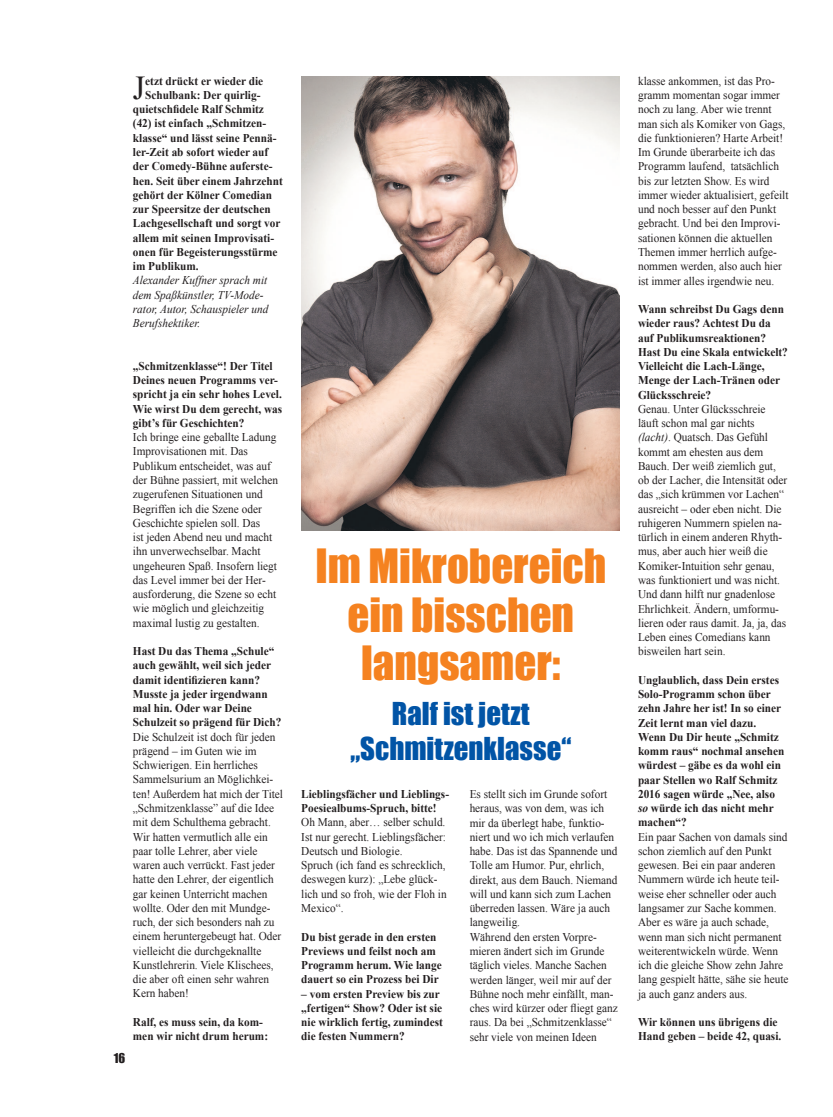
<style>
.page{position:relative;width:833px;height:1117px;background:#fff}
.page>*{position:absolute;margin:0;border:0;box-sizing:border-box;transform-origin:0 0}
.t1{font:43.38px/48.2px "Impact";color:#f58220;text-align:center}
.t2{font:33.38px "Times New Roman";color:#231f20;scale:.95 1}
.t3{font:29px/34.8px "Impact";color:#0154a6;text-align:center}
.t4{font:12.5px "Impact";color:#231f20}
.t5{font:11.88px/14.2px "Times New Roman";color:#231f20;scale:.95 1}
.t6{font:700 11.88px/14.2px "Times New Roman";color:#231f20;scale:.95 1}
.t7{font:italic 11.88px/14.2px "Times New Roman";color:#231f20;scale:.95 1}
.s1{font-style:italic}
</style>
<div class="page">
<img style="left:301px;top:77px;width:319px;height:453px">
<h2 class="t2" style="left:133px;top:65px;width:14px">J</h2>
<p class="t6" style="left:145px;top:73px;width:126px">etzt drückt er wieder die</p>
<p class="t6" style="left:145px;top:87px;width:123px">Schulbank: Der quirlig-</p>
<p class="t6" style="left:133px;top:102px;width:139px">quietschfidele Ralf Schmitz</p>
<p class="t6" style="left:133px;top:116px;width:142px">(42) ist einfach „Schmitzen-</p>
<p class="t6" style="left:133px;top:130px;width:153px">klasse“ und lässt seine Pennä-</p>
<p class="t6" style="left:133px;top:144px;width:144px">ler-Zeit ab sofort wieder auf</p>
<p class="t6" style="left:133px;top:159px;width:148px">der Comedy-Bühne auferste-</p>
<p class="t6" style="left:133px;top:173px;width:159px">hen. Seit über einem Jahrzehnt</p>
<p class="t6" style="left:133px;top:187px;width:148px">gehört der Kölner Comedian</p>
<p class="t6" style="left:133px;top:201px;width:147px">zur Speersitze der deutschen</p>
<p class="t6" style="left:133px;top:216px;width:157px">Lachgesellschaft und sorgt vor</p>
<p class="t6" style="left:133px;top:230px;width:150px">allem mit seinen Improvisati-</p>
<p class="t6" style="left:133px;top:244px;width:154px">onen für Begeisterungsstürme</p>
<p class="t6" style="left:133px;top:258px;width:71px">im Publikum.</p>
<p class="t7" style="left:133px;top:273px;width:144px">Alexander Kuffner sprach mit dem Spaßkünstler, TV-Mode&shy;rator, Autor, Schauspieler und<br>Berufshektiker.</p>
<p class="t6" style="left:133px;top:358px;width:159px">„Schmitzenklasse“! Der Titel<br>Deines neuen Programms ver&shy;spricht ja ein sehr hohes Level.<br>Wie wirst Du dem gerecht, was gibt’s für Geschichten?</p>
<p class="t5" style="left:133px;top:430px;width:154px">Ich bringe eine geballte Ladung<br>Improvisationen mit. Das<br>Publikum entscheidet, was auf der Bühne passiert, mit welchen zugerufenen Situationen und<br>Begriffen ich die Szene oder<br>Geschichte spielen soll. Das<br>ist jeden Abend neu und macht ihn unverwechselbar. Macht ungeheuren Spaß. Insofern liegt das Level immer bei der Her&shy;ausforderung, die Szene so echt wie möglich und gleichzeitig maximal lustig zu gestalten.</p>
<p class="t6" style="left:133px;top:643px;width:158px">Hast Du das Thema „Schule“ auch gewählt, weil sich jeder damit identifizieren kann?<br>Musste ja jeder irgendwann mal hin. Oder war Deine<br>Schulzeit so prägend für Dich?</p>
<p class="t5" style="left:133px;top:729px;width:160px">Die Schulzeit ist doch für jeden prägend – im Guten wie im<br>Schwierigen. Ein herrliches<br>Sammelsurium an Möglichkei&shy;ten! Außerdem hat mich der Titel „Schmitzenklasse” auf die Idee mit dem Schulthema gebracht.<br>Wir hatten vermutlich alle ein paar tolle Lehrer, aber viele waren auch verrückt. Fast jeder hatte den Lehrer, der eigentlich gar keinen Unterricht machen wollte. Oder den mit Mundge&shy;ruch, der sich besonders nah zu einem heruntergebeugt hat. Oder vielleicht die durchgeknallte<br>Kunstlehrerin. Viele Klischees, die aber oft einen sehr wahren<br>Kern haben!</p>
<p class="t6" style="left:133px;top:1014px;width:144px">Ralf, es muss sein, da kom&shy;men wir nicht drum herum:</p>
<p class="t4" style="left:114px;top:1047px;width:13px">16</p>
<h1 class="t1" style="left:315px;top:540px;width:292px">Im Mikrobereich ein bisschen langsamer:</h1>
<h3 class="t3" style="left:350px;top:695px;width:222px">Ralf ist jetzt „Schmitzenklasse“</h3>
<p class="t6" style="left:301px;top:786px;width:157px">Lieblingsfächer und Lieblings-<br>Poesiealbums-Spruch, bitte!</p>
<p class="t5" style="left:301px;top:815px;width:155px">Oh Mann, aber… selber schuld.<br>Ist nur gerecht. Lieblingsfächer:<br>Deutsch und Biologie.<br>Spruch (ich fand es schrecklich, deswegen kurz): „Lebe glück&shy;lich und so froh, wie der Floh in<br>Mexico“.</p>
<p class="t6" style="left:301px;top:928px;width:149px">Du bist gerade in den ersten<br>Previews und feilst noch am<br>Programm herum. Wie lange dauert so ein Prozess bei Dir</p>
<p class="t6" style="left:301px;top:985px;width:151px">– vom ersten Preview bis zur „fertigen“ Show? Oder ist sie nie wirklich fertig, zumindest die festen Nummern?</p>
<p class="t5" style="left:469px;top:786px;width:157px">Es stellt sich im Grunde sofort heraus, was von dem, was ich mir da überlegt habe, funktio&shy;niert und wo ich mich verlaufen habe. Das ist das Spannende und<br>Tolle am Humor. Pur, ehrlich, direkt, aus dem Bauch. Niemand will und kann sich zum Lachen überreden lassen. Wäre ja auch langweilig.<br>Während den ersten Vorpre&shy;mieren ändert sich im Grunde täglich vieles. Manche Sachen werden länger, weil mir auf der<br>Bühne noch mehr einfällt, man&shy;ches wird kürzer oder fliegt ganz raus. Da bei „Schmitzenklasse“ sehr viele von meinen Ideen</p>
<p class="t5" style="left:638px;top:74px;width:160px">klasse ankommen, ist das Pro&shy;gramm momentan sogar immer noch zu lang. Aber wie trennt man sich als Komiker von Gags, die funktionieren? Harte Arbeit!<br>Im Grunde überarbeite ich das<br>Programm laufend, tatsächlich bis zur letzten Show. Es wird immer wieder aktualisiert, gefeilt und noch besser auf den Punkt gebracht. Und bei den Improvi&shy;sationen können die aktuellen<br>Themen immer herrlich aufge&shy;nommen werden, also auch hier ist immer alles irgendwie neu.</p>
<p class="t6" style="left:638px;top:301px;width:159px">Wann schreibst Du Gags denn wieder raus? Achtest Du da auf Publikumsreaktionen?<br>Hast Du eine Skala entwickelt?<br>Vielleicht die Lach-Länge,<br>Menge der Lach-Tränen oder<br>Glücksschreie?</p>
<p class="t5" style="left:638px;top:401px;width:159px">Genau. Unter Glücksschreie läuft schon mal gar nichts <span class="s1">(lacht)</span>. Quatsch. Das Gefühl kommt am ehesten aus dem<br>Bauch. Der weiß ziemlich gut, ob der Lacher, die Intensität oder das „sich krümmen vor Lachen“ ausreicht – oder eben nicht. Die ruhigeren Nummern spielen na&shy;türlich in einem anderen Rhyth&shy;mus, aber auch hier weiß die<br>Komiker-Intuition sehr genau, was funktioniert und was nicht.<br>Und dann hilft nur gnadenlose<br>Ehrlichkeit. Ändern, umformu&shy;lieren oder raus damit. Ja, ja, das<br>Leben eines Comedians kann bisweilen hart sein.</p>
<p class="t6" style="left:638px;top:672px;width:156px">Unglaublich, dass Dein erstes<br>Solo-Programm schon über zehn Jahre her ist! In so einer<br>Zeit lernt man viel dazu.<br>Wenn Du Dir heute „Schmitz komm raus“ nochmal ansehen würdest – gäbe es da wohl ein paar Stellen wo Ralf Schmitz<br>2016 sagen würde „Nee, also <span class="s1">so</span> würde ich das nicht mehr machen“?</p>
<p class="t5" style="left:638px;top:829px;width:160px">Ein paar Sachen von damals sind schon ziemlich auf den Punkt gewesen. Bei ein paar anderen<br>Nummern würde ich heute teil&shy;weise eher schneller oder auch langsamer zur Sache kommen.<br>Aber es wäre ja auch schade, wenn man sich nicht permanent weiterentwickeln würde. Wenn ich die gleiche Show zehn Jahre lang gespielt hätte, sähe sie heute ja auch ganz anders aus.</p>
<p class="t6" style="left:638px;top:1014px;width:152px">Wir können uns übrigens die<br>Hand geben – beide 42, quasi.</p>
</div>
